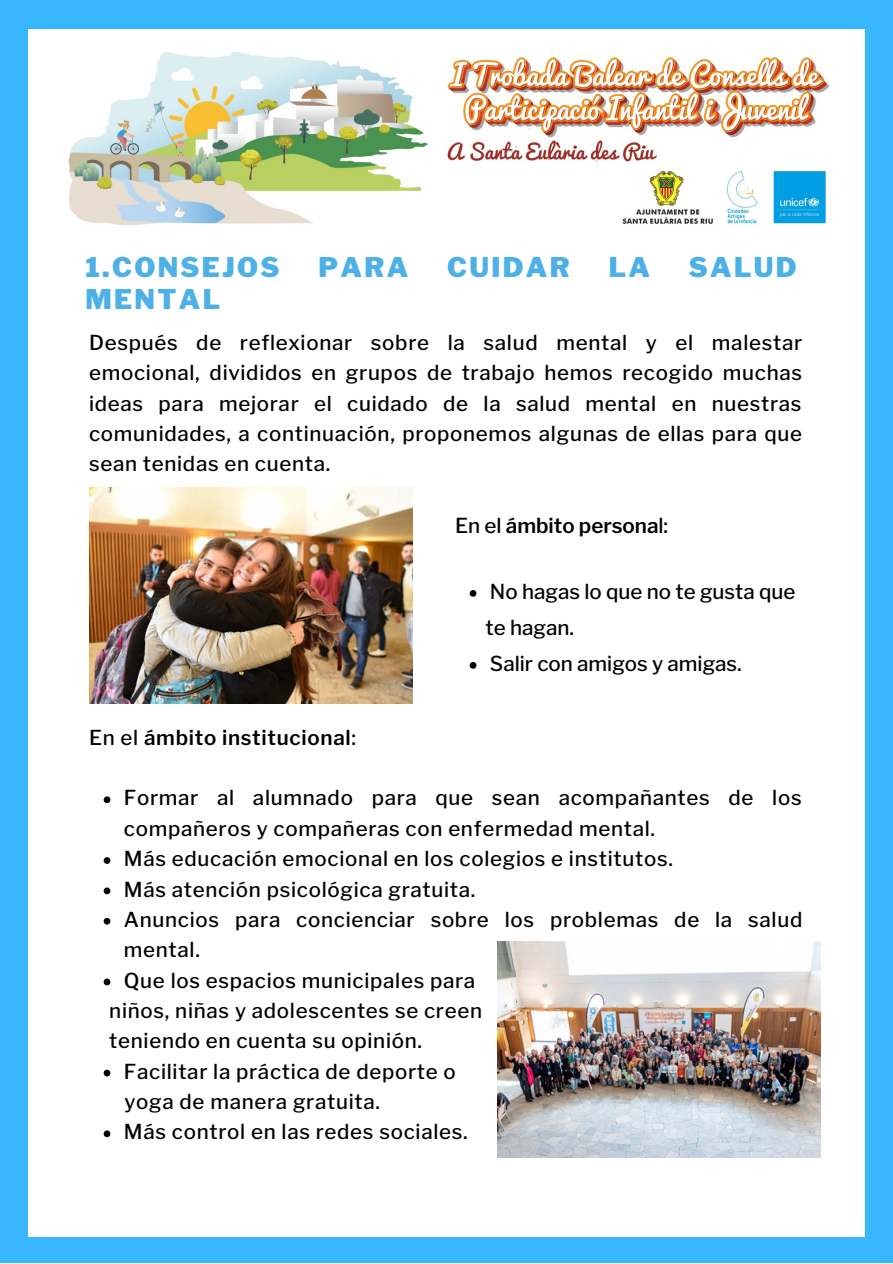
<style>
.page{position:relative;width:893px;height:1264px;background:#fff}
.page>*{position:absolute;margin:0;border:0;box-sizing:border-box;transform-origin:0 0}
.t1{font:900 27px "Libre Franklin";letter-spacing:.085em;color:#4db0e6}
.t2{font:500 20.55px/30.3px "Libre Franklin";letter-spacing:.035em;color:#000}
.t3{font:500 20.55px "Libre Franklin";color:#000}
.t4{font:600 20.55px "Libre Franklin";letter-spacing:.035em;color:#000}
.t5{font:600 20.55px "Libre Franklin";color:#000}
.s1{font-weight:500}
</style>
<div class="page">
<div style="left:0;top:0;width:892px;height:1262px;background:#38b6ff"></div>
<div style="left:29px;top:29px;width:835px;height:1207px;background:#fff"></div>
<svg style="left:104px;top:796px;width:6px;height:7px"></svg>
<svg style="left:104px;top:857px;width:6px;height:6px"></svg>
<svg style="left:104px;top:887px;width:6px;height:7px"></svg>
<svg style="left:104px;top:917px;width:6px;height:7px"></svg>
<svg style="left:104px;top:978px;width:6px;height:7px"></svg>
<svg style="left:104px;top:1069px;width:6px;height:7px"></svg>
<svg style="left:104px;top:1130px;width:6px;height:7px"></svg>
<img style="left:68px;top:51px;width:762px;height:175px">
<img style="left:89px;top:487px;width:323px;height:216px">
<img style="left:497px;top:941px;width:323px;height:216px">
<svg style="left:469px;top:590px;width:7px;height:6px"></svg>
<svg style="left:469px;top:662px;width:7px;height:6px"></svg>
<h1 class="t1" style="left:85px;top:251px;width:195px">1.CONSEJOS</h1>
<h1 class="t1" style="left:318px;top:251px;width:91px">PARA</h1>
<h1 class="t1" style="left:447px;top:251px;width:124px">CUIDAR</h1>
<h1 class="t1" style="left:608px;top:251px;width:43px">LA</h1>
<h1 class="t1" style="left:689px;top:251px;width:109px">SALUD</h1>
<h1 class="t1" style="left:85px;top:282px;width:136px">MENTAL</h1>
<p class="t2" style="left:89px;top:327px;width:714px;text-align:justify">Después de reflexionar sobre la salud mental y el malestar emocional, divididos en grupos de trabajo hemos recogido muchas ideas para mejorar el cuidado de la salud mental en nuestras comunidades, a continuación, proponemos algunas de ellas para que sean tenidas en cuenta.</p>
<p class="t5" style="left:455px;top:513px;width:214px"><span class="s1">En el</span> ámbito persona<span class="s1">l:</span></p>
<p class="t3" style="left:490px;top:579px;width:307px">No hagas lo que no te gusta que</p>
<p class="t2" style="left:485px;top:612px;width:90px">te hagan.</p>
<p class="t4" style="left:89px;top:724px;width:268px"><span class="s1">En el</span> ámbito institucional<span class="s1">:</span></p>
<p class="t3" style="left:490px;top:651px;width:253px">Salir con amigos y amigas.</p>
<p class="t2" style="left:124px;top:782px;width:680px">Formar al alumnado para que sean acompañantes de los compañeros y compañeras con enfermedad mental.<br>Más educación emocional en los colegios e institutos.<br>Más atención psicológica gratuita.<br>Anuncios para concienciar sobre los problemas de la salud mental.<br>Que los espacios municipales para</p>
<p class="t2" style="left:109px;top:995px;width:374px">niños, niñas y adolescentes se creen teniendo en cuenta su opinión.</p>
<p class="t2" style="left:124px;top:1056px;width:333px">Facilitar la práctica de deporte o</p>
<p class="t2" style="left:124px;top:1086px;width:257px">yoga de manera gratuita.</p>
<p class="t2" style="left:124px;top:1116px;width:345px">Más control en las redes sociales.</p>
</div>
